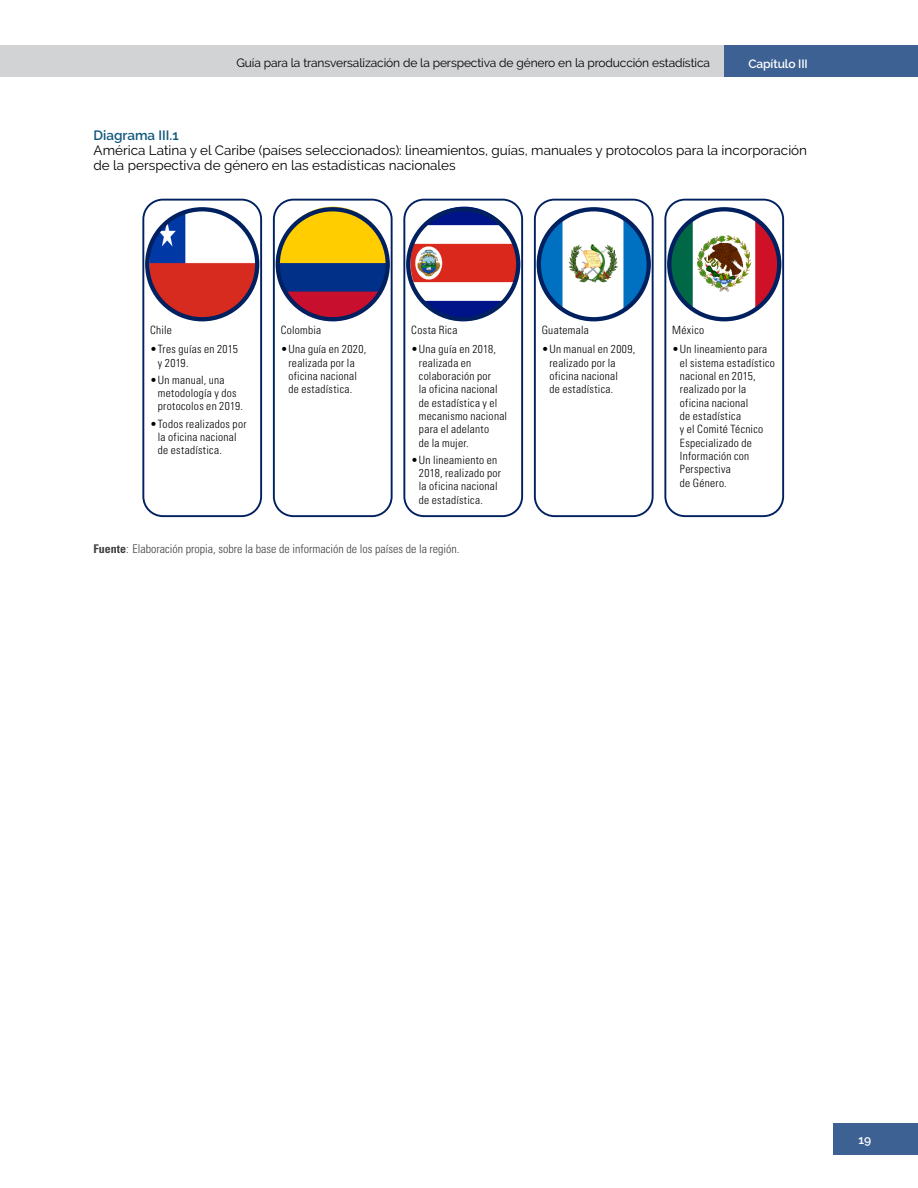
<style>
.page{position:relative;width:918px;height:1188px;background:#fff}
.page>*{position:absolute;margin:0;border:0;box-sizing:border-box;transform-origin:0 0}
.t1{font:13.5px/15px "Raleway";color:#000}
.t2{font:600 13.5px "Raleway";color:#0f577d}
.t3{font:12px "Raleway";letter-spacing:-.01em;color:#000}
.t4{font:300 condensed 12px "Univers LT Std";color:#414042}
.t5{font:600 12px "Raleway";letter-spacing:-.01em;color:#fff}
.t6{font:300 condensed 11.4px/13.4px "Univers LT Std";letter-spacing:.025em;color:#000}
.s1{font-weight:700}
</style>
<div class="page">
<div style="left:724px;top:45px;width:194px;height:32px;background:#3e6194"></div>
<div style="left:0;top:45px;width:724px;height:32px;background:#d1d3d4"></div>
<div style="left:833px;top:1123px;width:85px;height:32px;background:#3e6194"></div>
<div style="left:142px;top:199px;width:120px;height:318px;border:2px solid #002060;border-radius:20px"></div>
<img style="left:149px;top:207px;width:108px;height:112px">
<img style="left:278px;top:207px;width:110px;height:113px">
<img style="left:411px;top:207px;width:107px;height:113px">
<img style="left:539px;top:207px;width:108px;height:113px">
<img style="left:670px;top:207px;width:108px;height:112px">
<div style="left:145px;top:207px;width:114px;height:114px;border:4px solid #002060;border-radius:50%"></div>
<div style="left:276px;top:207px;width:114px;height:114px;border:4px solid #002060;border-radius:50%"></div>
<div style="left:406px;top:207px;width:114px;height:114px;border:4px solid #002060;border-radius:50%"></div>
<div style="left:537px;top:207px;width:114px;height:114px;border:4px solid #002060;border-radius:50%"></div>
<div style="left:667px;top:207px;width:114px;height:114px;border:4px solid #002060;border-radius:50%"></div>
<div style="left:273px;top:199px;width:120px;height:318px;border:2px solid #002060;border-radius:20px"></div>
<div style="left:403px;top:199px;width:120px;height:318px;border:2px solid #002060;border-radius:20px"></div>
<div style="left:534px;top:199px;width:120px;height:318px;border:2px solid #002060;border-radius:20px"></div>
<div style="left:664px;top:199px;width:120px;height:318px;border:2px solid #002060;border-radius:20px"></div>
<p class="t3" style="left:236px;top:56px;width:475px">Guía para la transversalización de la perspectiva de género en la producción estadística</p>
<p class="t5" style="left:748px;top:57px;width:61px">Capítulo III</p>
<p class="t2" style="left:94px;top:128px;width:87px">Diagrama III.1</p>
<p class="t1" style="left:94px;top:143px;width:715px">América Latina y el Caribe (países seleccionados): lineamientos, guías, manuales y protocolos para la incorporación de la perspectiva de género en las estadísticas nacionales</p>
<p class="t6" style="left:150px;top:323px;width:23px">Chile</p>
<p class="t6" style="left:158px;top:343px;width:82px;text-indent:-8px">• Tres guías en 2015 y 2019.</p>
<p class="t6" style="left:158px;top:373px;width:87px;text-indent:-8px">• Un manual, una metodología y dos protocolos en 2019.</p>
<p class="t6" style="left:158px;top:417px;width:90px;text-indent:-8px">• Todos realizados por la oficina nacional de estadística.</p>
<p class="t6" style="left:281px;top:323px;width:42px">Colombia</p>
<p class="t6" style="left:281px;top:343px;width:87px;text-align:center">• Una guía en 2020, realizada por la oficina nacional<br>de estadística.</p>
<p class="t6" style="left:411px;top:323px;width:48px">Costa Rica</p>
<p class="t6" style="left:419px;top:343px;width:90px;text-indent:-8px">• Una guía en 2018, realizada en colaboración por<br>la oficina nacional de estadística y el mecanismo nacional para el adelanto<br>de la mujer.</p>
<p class="t6" style="left:419px;top:453px;width:84px;text-indent:-8px">• Un lineamiento en<br>2018, realizado por la oficina nacional de estadística.</p>
<p class="t4" style="left:94px;top:541px;width:368px"><span class="s1">Fuente</span>: Elaboración propia, sobre la base de información de los países de la región.</p>
<p class="t6" style="left:542px;top:323px;width:49px">Guatemala</p>
<p class="t6" style="left:549px;top:343px;width:87px;text-indent:-8px">• Un manual en 2009, realizado por la oficina nacional<br>de estadística.</p>
<p class="t6" style="left:672px;top:323px;width:33px">México</p>
<p class="t6" style="left:680px;top:343px;width:97px;text-indent:-8px">• Un lineamiento para el sistema estadístico nacional en 2015, realizado por la oficina nacional<br>de estadística<br>y el Comité Técnico<br>Especializado de<br>Información con<br>Perspectiva<br>de Género.</p>
<p class="t5" style="left:858px;top:1132px;width:14px">19</p>
</div>
